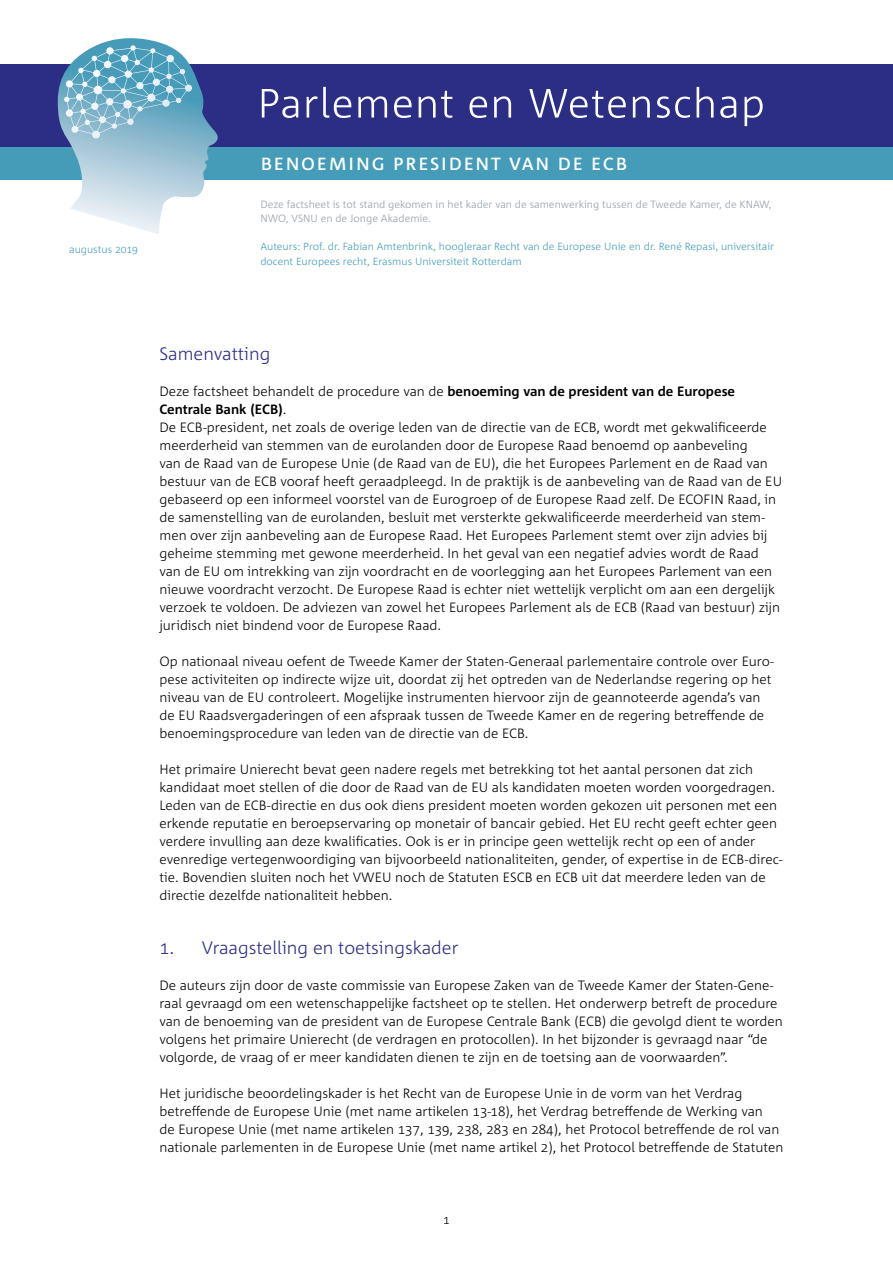
<style>
.page{position:relative;width:893px;height:1263px;background:#fff}
.page>*{position:absolute;margin:0;border:0;box-sizing:border-box;transform-origin:0 0}
.t1{font:21px "Corpid C1 s";letter-spacing:.05em;color:#fff}
.t2{font:300 18px "Corpid C1 s";color:#2b2e84}
.t3{font:300 13.5px/18px "Corpid C1 s";color:#000}
.t4{font:300 12px "Corpid C1 s";color:#000}
.t5{font:300 10.5px/14.2px "Corpid C1 s";color:#949ea7}
.t6{font:300 10.5px "Corpid C1 s";color:#449cb8}
.t7{font:300 10.35px/14.2px "Corpid C1 s";color:#449cb8}
.s1{font-weight:700}
</style>
<div class="page">
<div style="left:0;top:147px;width:893px;height:32px;background:#449cb8"></div>
<div style="left:0;top:65px;width:893px;height:82px;background:#2b2e84"></div>
<svg style="left:262px;top:89px;width:36px;height:29px"></svg>
<svg style="left:307px;top:87px;width:44px;height:31px"></svg>
<svg style="left:358px;top:96px;width:29px;height:22px"></svg>
<svg style="left:394px;top:96px;width:18px;height:22px"></svg>
<svg style="left:419px;top:91px;width:33px;height:27px"></svg>
<svg style="left:470px;top:96px;width:17px;height:22px"></svg>
<svg style="left:494px;top:96px;width:17px;height:22px"></svg>
<svg style="left:529px;top:89px;width:97px;height:29px"></svg>
<svg style="left:633px;top:96px;width:17px;height:22px"></svg>
<svg style="left:657px;top:96px;width:33px;height:22px"></svg>
<svg style="left:697px;top:87px;width:17px;height:31px"></svg>
<svg style="left:720px;top:96px;width:16px;height:22px"></svg>
<svg style="left:744px;top:96px;width:19px;height:30px"></svg>
<svg style="left:58px;top:38px;width:161px;height:196px"></svg>
<p class="t6" style="left:69px;top:242px;width:70px">augustus 2019</p>
<h1 class="t1" style="left:260px;top:149px;width:368px">BENOEMING PRESIDENT VAN DE ECB</h1>
<p class="t5" style="left:260px;top:196px;width:513px">Deze factsheet is tot stand gekomen in het kader van de samenwerking tussen de Tweede Kamer, de KNAW,<br>NWO, VSNU en de Jonge Akademie.</p>
<p class="t7" style="left:260px;top:239px;width:515px">Auteurs: Prof. dr. Fabian Amtenbrink, hoogleraar Recht van de Europese Unie en dr. René Repasi, universitair docent Europees recht, Erasmus Universiteit Rotterdam</p>
<h2 class="t2" style="left:159px;top:342px;width:112px">Samenvatting</h2>
<p class="t3" style="left:159px;top:382px;width:624px">Deze factsheet behandelt de procedure van de <span class="s1">benoeming van de president van de Europese Centrale Bank (ECB)</span>.<br>De ECB-president, net zoals de overige leden van de directie van de ECB, wordt met gekwalificeerde meerderheid van stemmen van de eurolanden door de Europese Raad benoemd op aanbeveling<br>van de Raad van de Europese Unie (de Raad van de EU), die het Europees Parlement en de Raad van bestuur van de ECB vooraf heeft geraadpleegd. In de praktijk is de aanbeveling van de Raad van de EU gebaseerd op een informeel voorstel van de Eurogroep of de Europese Raad zelf. De ECOFIN Raad, in de samenstelling van de eurolanden, besluit met versterkte gekwalificeerde meerderheid van stem&shy;men over zijn aanbeveling aan de Europese Raad. Het Europees Parlement stemt over zijn advies bij geheime stemming met gewone meerderheid. In het geval van een negatief advies wordt de Raad van de EU om intrekking van zijn voordracht en de voorlegging aan het Europees Parlement van een nieuwe voordracht verzocht. De Europese Raad is echter niet wettelijk verplicht om aan een dergelijk verzoek te voldoen. De adviezen van zowel het Europees Parlement als de ECB (Raad van bestuur) zijn juridisch niet bindend voor de Europese Raad.</p>
<p class="t3" style="left:159px;top:652px;width:616px">Op nationaal niveau oefent de Tweede Kamer der Staten-Generaal parlementaire controle over Euro&shy;pese activiteiten op indirecte wijze uit, doordat zij het optreden van de Nederlandse regering op het niveau van de EU controleert. Mogelijke instrumenten hiervoor zijn de geannoteerde agenda’s van de EU Raadsvergaderingen of een afspraak tussen de Tweede Kamer en de regering betreffende de benoemingsprocedure van leden van de directie van de ECB.</p>
<p class="t3" style="left:159px;top:760px;width:624px">Het primaire Unierecht bevat geen nadere regels met betrekking tot het aantal personen dat zich kandidaat moet stellen of die door de Raad van de EU als kandidaten moeten worden voorgedragen.<br>Leden van de ECB-directie en dus ook diens president moeten worden gekozen uit personen met een erkende reputatie en beroepservaring op monetair of bancair gebied. Het EU recht geeft echter geen verdere invulling aan deze kwalificaties. Ook is er in principe geen wettelijk recht op een of ander evenredige vertegenwoordiging van bijvoorbeeld nationaliteiten, gender, of expertise in de ECB-direc&shy;tie. Bovendien sluiten noch het VWEU noch de Statuten ESCB en ECB uit dat meerdere leden van de directie dezelfde nationaliteit hebben.</p>
<h2 class="t2" style="left:159px;top:936px;width:301px">1. Vraagstelling en toetsingskader</h2>
<p class="t3" style="left:159px;top:976px;width:625px">De auteurs zijn door de vaste commissie van Europese Zaken van de Tweede Kamer der Staten-Gene&shy;raal gevraagd om een wetenschappelijke factsheet op te stellen. Het onderwerp betreft de procedure van de benoeming van de president van de Europese Centrale Bank (ECB) die gevolgd dient te worden volgens het primaire Unierecht (de verdragen en protocollen). In het bijzonder is gevraagd naar “de volgorde, de vraag of er meer kandidaten dienen te zijn en de toetsing aan de voorwaarden”.</p>
<p class="t3" style="left:159px;top:1084px;width:625px">Het juridische beoordelingskader is het Recht van de Europese Unie in de vorm van het Verdrag betreffende de Europese Unie (met name artikelen 13-18), het Verdrag betreffende de Werking van<br>de Europese Unie (met name artikelen 137, 139, 238, 283 en 284), het Protocol betreffende de rol van nationale parlementen in de Europese Unie (met name artikel 2), het Protocol betreffende de Statuten</p>
<p class="t4" style="left:443px;top:1212px;width:8px">1</p>
</div>
